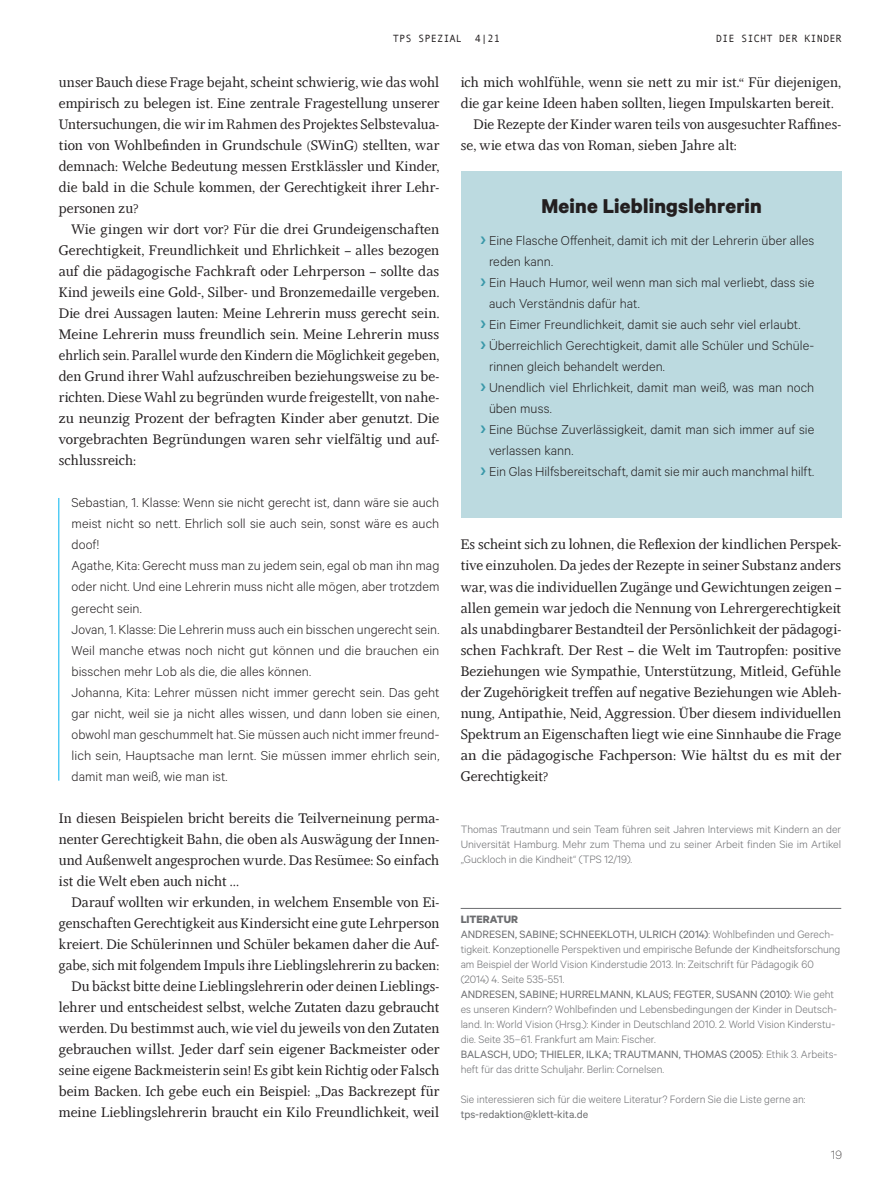
<style>
.page{position:relative;width:893px;height:1200px;background:#fff}
.page>*{position:absolute;margin:0;border:0;box-sizing:border-box;transform-origin:0 0}
.t1{font:700 22.5px "Calibre";letter-spacing:.01em;color:#231f20}
.t2{font:300 14.55px/21px "Calibre";color:#231f20}
.t3{font:14.25px/21px "Res Publica";letter-spacing:-.005em;color:#231f20;text-align:justify}
.t4{font:100 13.5px "Calibre";color:#231f20}
.t5{font:300 12px/15px "Calibre";color:#6c6d70;text-align:justify}
.t6{font:12px "Calibre";color:#6c6d70}
.t7{font:10.5px "Andale Mono";color:#231f20}
.s1{font-weight:700}
.s2{font-weight:400}
</style>
<div class="page">
<hr style="left:58px;top:498px;width:1px;height:282px;background:#00b3ef">
<hr style="left:461px;top:907px;width:380px;height:1px;background:#6c6d70">
<div style="left:461px;top:171px;width:381px;height:347px;background:#bcdae0"></div>
<p class="t7" style="left:393px;top:32px;width:109px">TPS SPEZIAL 4|21</p>
<p class="t7" style="left:716px;top:32px;width:127px">DIE SICHT DER KINDER</p>
<p class="t3" style="left:59px;top:72px;width:382px">unser Bauch diese Frage bejaht, scheint schwierig, wie das wohl empirisch zu belegen ist. Eine zentrale Fragestellung unserer Untersuchungen, die wir im Rahmen des Projektes Selbstevalua&shy;tion von Wohlbefinden in Grundschule (SWinG) stellten, war demnach: Welche Bedeutung messen Erstklässler und Kinder, die bald in die Schule kommen, der Gerechtigkeit ihrer Lehr&shy;personen zu?</p>
<p class="t3" style="left:59px;top:219px;width:382px;text-indent:13px">Wie gingen wir dort vor? Für die drei Grundeigenschaften Gerechtigkeit, Freundlichkeit und Ehrlichkeit – alles bezogen auf die pädagogische Fachkraft oder Lehrperson – sollte das Kind jeweils eine Gold-, Silber- und Bronzemedaille vergeben.<br>Die drei Aussagen lauten: Meine Lehrerin muss gerecht sein.<br>Meine Lehrerin muss freundlich sein. Meine Lehrerin muss ehrlich sein. Parallel wurde den Kindern die Möglichkeit gegeben, den Grund ihrer Wahl aufzuschreiben beziehungsweise zu be&shy;richten. Diese Wahl zu begründen wurde freigestellt, von nahe&shy;zu neunzig Prozent der befragten Kinder aber genutzt. Die vorgebrachten Begründungen waren sehr vielfältig und auf&shy;schlussreich:</p>
<p class="t2" style="left:72px;top:491px;width:369px">Sebastian, 1. Klasse: Wenn sie nicht gerecht ist, dann wäre sie auch meist nicht so nett. Ehrlich soll sie auch sein, sonst wäre es auch doof!<br>Agathe, Kita: Gerecht muss man zu jedem sein, egal ob man ihn mag oder nicht. Und eine Lehrerin muss nicht alle mögen, aber trotzdem gerecht sein.<br>Jovan, 1. Klasse: Die Lehrerin muss auch ein bisschen ungerecht sein.<br>Weil manche etwas noch nicht gut können und die brauchen ein bisschen mehr Lob als die, die alles können.<br>Johanna, Kita: Lehrer müssen nicht immer gerecht sein. Das geht gar nicht, weil sie ja nicht alles wissen, und dann loben sie einen, obwohl man geschummelt hat. Sie müssen auch nicht immer freund&shy;lich sein, Hauptsache man lernt. Sie müssen immer ehrlich sein, damit man weiß, wie man ist.</p>
<p class="t3" style="left:59px;top:807px;width:382px">In diesen Beispielen bricht bereits die Teilverneinung perma&shy;nenter Gerechtigkeit Bahn, die oben als Auswägung der Innen&shy;und Außenwelt angesprochen wurde. Das Resümee: So einfach ist die Welt eben auch nicht …</p>
<p class="t3" style="left:59px;top:891px;width:382px;text-align:right">Darauf wollten wir erkunden, in welchem Ensemble von Ei&shy;genschaften Gerechtigkeit aus Kindersicht eine gute Lehrperson kreiert. Die Schülerinnen und Schüler bekamen daher die Auf&shy;gabe, sich mit folgendem Impuls ihre Lieblingslehrerin zu backen:<br>Du bäckst bitte deine Lieblingslehrerin oder deinen Lieblings&shy;lehrer und entscheidest selbst, welche Zutaten dazu gebraucht werden. Du bestimmst auch, wie viel du jeweils von den Zutaten gebrauchen willst. Jeder darf sein eigener Backmeister oder seine eigene Backmeisterin sein! Es gibt kein Richtig oder Falsch beim Backen. Ich gebe euch ein Beispiel: „Das Backrezept für meine Lieblingslehrerin braucht ein Kilo Freundlichkeit, weil</p>
<p class="t3" style="left:461px;top:72px;width:382px">ich mich wohlfühle, wenn sie nett zu mir ist.“ Für diejenigen,</p>
<p class="t3" style="left:461px;top:93px;width:374px">die gar keine Ideen haben sollten, liegen Impulskarten bereit.</p>
<p class="t3" style="left:473px;top:114px;width:369px">Die Rezepte der Kinder waren teils von ausgesuchter Raffines-</p>
<p class="t3" style="left:461px;top:135px;width:278px">se, wie etwa das von Roman, sieben Jahre alt:</p>
<h1 class="t1" style="left:541px;top:192px;width:222px">Meine Lieblingslehrerin</h1>
<p class="t2" style="left:489px;top:229px;width:327px">Eine Flasche Offenheit, damit ich mit der Lehrerin über alles reden kann.<br>Ein Hauch Humor, weil wenn man sich mal verliebt, dass sie auch Verständnis dafür hat.<br>Ein Eimer Freundlichkeit, damit sie auch sehr viel erlaubt.<br>Überreichlich Gerechtigkeit, damit alle Schüler und Schüle&shy;rinnen gleich behandelt werden.<br>Unendlich viel Ehrlichkeit, damit man weiß, was man noch üben muss.<br>Eine Büchse Zuverlässigkeit, damit man sich immer auf sie verlassen kann.<br>Ein Glas Hilfsbereitschaft, damit sie mir auch manchmal hilft.</p>
<p class="t3" style="left:461px;top:534px;width:382px">Es scheint sich zu lohnen, die Reflexion der kindlichen Perspek&shy;tive einzuholen. Da jedes der Rezepte in seiner Substanz anders war, was die individuellen Zugänge und Gewichtungen zeigen – allen gemein war jedoch die Nennung von Lehrergerechtigkeit als unabdingbarer Bestandteil der Persönlichkeit der pädagogi&shy;schen Fachkraft. Der Rest – die Welt im Tautropfen: positive Beziehungen wie Sympathie, Unterstützung, Mitleid, Gefühle der Zugehörigkeit treffen auf negative Beziehungen wie Ableh&shy;nung, Antipathie, Neid, Aggression. Über diesem individuellen Spektrum an Eigenschaften liegt wie eine Sinnhaube die Frage an die pädagogische Fachperson: Wie hältst du es mit der Gerechtigkeit?</p>
<p class="t5" style="left:461px;top:821px;width:382px">Thomas Trautmann und sein Team führen seit Jahren Interviews mit Kindern an der Universität Hamburg. Mehr zum Thema und zu seiner Arbeit finden Sie im Artikel „Guckloch in die Kindheit“ (TPS 12/19).</p>
<p class="t5" style="left:461px;top:911px;width:381px;text-align:left"><span class="s1">LITERATUR<br></span><span class="s2">ANDRESEN, SABINE; SCHNEEKLOTH, ULRICH (2014)</span>: Wohlbefinden und Gerech&shy;tigkeit. Konzeptionelle Perspektiven und empirische Befunde der Kindheitsforschung am Beispiel der World Vision Kinderstudie 2013. In: Zeitschrift für Pädagogik 60 (2014) 4. Seite 535-551.<br><span class="s2">ANDRESEN, SABINE; HURRELMANN, KLAUS; FEGTER, SUSANN (2010)</span>: Wie geht es unseren Kindern? Wohlbefinden und Lebensbedingungen der Kinder in Deutsch&shy;land. In: World Vision (Hrsg.): Kinder in Deutschland 2010. 2. World Vision Kinderstu&shy;die. Seite 35–61. Frankfurt am Main: Fischer.<br><span class="s2">BALASCH, UDO; THIELER, ILKA; TRAUTMANN, THOMAS (2005)</span>: Ethik 3. Arbeits&shy;heft für das dritte Schuljahr. Berlin: Cornelsen.</p>
<p class="t5" style="left:461px;top:1091px;width:346px">Sie interessieren sich für die weitere Literatur? Fordern Sie die Liste gerne an:</p>
<p class="t6" style="left:461px;top:1107px;width:129px">tps-redaktion@klett-kita.de</p>
<p class="t4" style="left:831px;top:1146px;width:13px">19</p>
</div>
